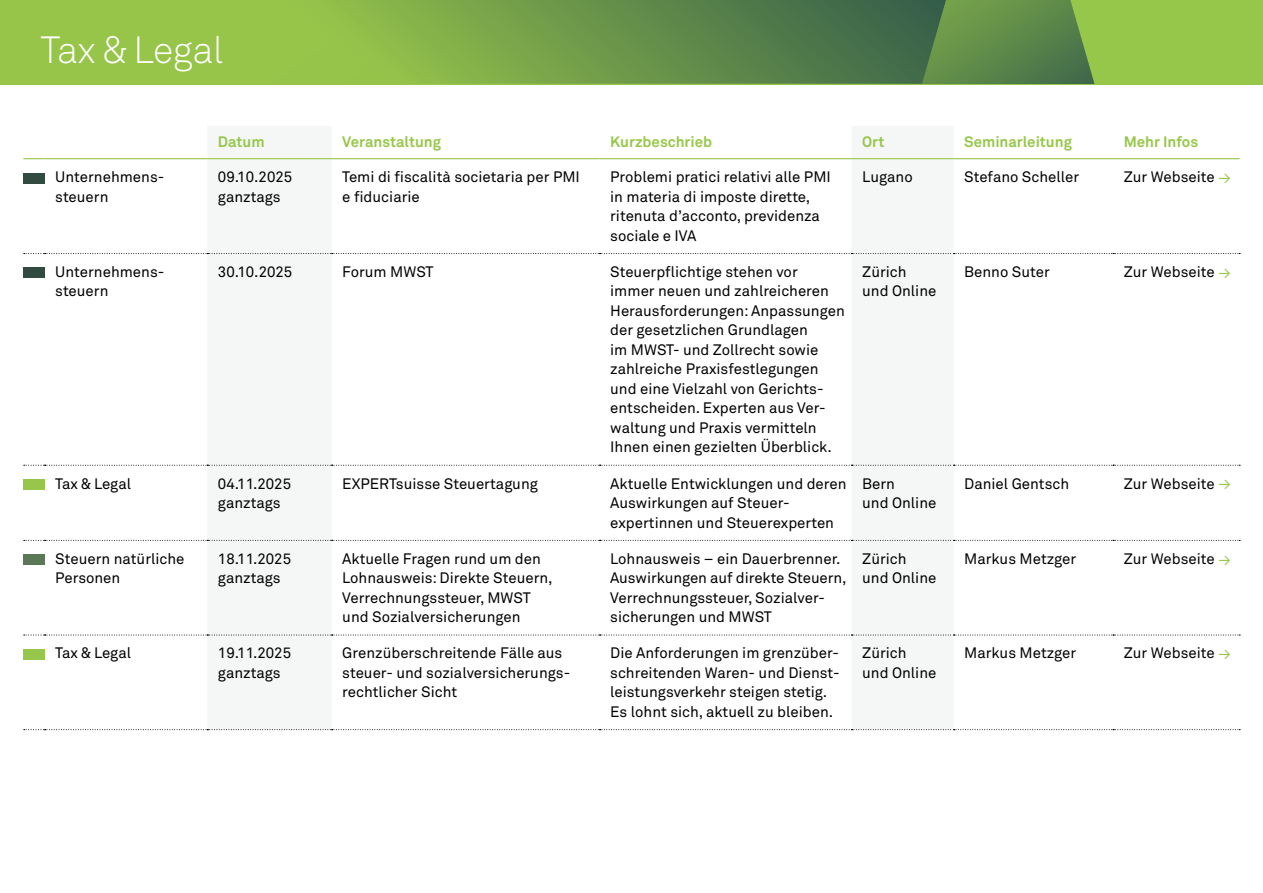
<style>
.page{position:relative;width:1263px;height:893px;background:#fff}
.page>*{position:absolute;margin:0;border:0;box-sizing:border-box;transform-origin:0 0}
.t1{font:37.5px "Akkurat Light Pro";letter-spacing:-.01em;color:#fff}
.t2{font:15px/19.5px "Akkurat Pro";color:#000}
.t3{font:700 15px "Akkurat Pro";color:#97c74a}
.s1{color:#97c74a}
</style>
<div class="page">
<div style="left:0;top:0;width:1263px;height:84px;background:#97c74a"></div>
<svg style="left:338px;top:0;width:756px;height:84px;background:#66914a"></svg>
<svg style="left:207px;top:159px;width:747px;height:476px"></svg>
<svg style="left:24px;top:253px;width:1216px;height:1px"></svg>
<svg style="left:24px;top:540px;width:1216px;height:1px"></svg>
<svg style="left:24px;top:635px;width:1216px;height:1px"></svg>
<svg style="left:24px;top:729px;width:1216px;height:1px"></svg>
<svg style="left:24px;top:465px;width:1216px;height:1px"></svg>
<hr style="left:1113px;top:158px;width:126px;height:1px;background:#97c74a">
<svg style="left:23px;top:158px;width:22px;height:1px"></svg>
<hr style="left:45px;top:158px;width:162px;height:1px;background:#97c74a">
<hr style="left:207px;top:158px;width:125px;height:1px;background:#97c74a">
<hr style="left:600px;top:158px;width:251px;height:1px;background:#97c74a">
<hr style="left:851px;top:158px;width:103px;height:1px;background:#97c74a">
<hr style="left:954px;top:158px;width:159px;height:1px;background:#97c74a">
<hr style="left:332px;top:158px;width:268px;height:1px;background:#97c74a">
<div style="left:23px;top:173px;width:22px;height:10px;background:#324b41"></div>
<div style="left:23px;top:267px;width:22px;height:11px;background:#324b41"></div>
<div style="left:23px;top:479px;width:22px;height:11px;background:#97c74a"></div>
<div style="left:23px;top:554px;width:22px;height:11px;background:#5a7855"></div>
<div style="left:23px;top:649px;width:22px;height:10px;background:#97c74a"></div>
<h1 class="t1" style="left:41px;top:28px;width:185px">Tax &amp; Legal</h1>
<p class="t3" style="left:218px;top:132px;width:48px">Datum</p>
<p class="t3" style="left:342px;top:132px;width:100px">Veranstaltung</p>
<p class="t3" style="left:610px;top:132px;width:103px">Kurzbeschrieb</p>
<p class="t3" style="left:862px;top:132px;width:24px">Ort</p>
<p class="t3" style="left:964px;top:132px;width:109px">Seminarleitung</p>
<p class="t3" style="left:1124px;top:132px;width:76px">Mehr Infos</p>
<p class="t2" style="left:55px;top:168px;width:111px">Unternehmens&shy;steuern</p>
<p class="t2" style="left:218px;top:168px;width:76px">09.10.2025 ganztags</p>
<p class="t2" style="left:342px;top:168px;width:239px">Temi di fiscalità societaria per PMI e fiduciarie</p>
<p class="t2" style="left:610px;top:168px;width:222px">Problemi pratici relativi alle PMI in materia di imposte dirette, ritenuta d’acconto, previdenza sociale e IVA</p>
<p class="t2" style="left:862px;top:168px;width:52px">Lugano</p>
<p class="t2" style="left:964px;top:168px;width:116px">Stefano Scheller</p>
<p class="t2" style="left:1124px;top:168px;width:109px">Zur Webseite <span class="s1">→</span></p>
<p class="t2" style="left:55px;top:262px;width:111px">Unternehmens&shy;steuern</p>
<p class="t2" style="left:218px;top:262px;width:76px">30.10.2025</p>
<p class="t2" style="left:342px;top:262px;width:93px">Forum MWST</p>
<p class="t2" style="left:610px;top:262px;width:236px">Steuerpflichtige stehen vor immer neuen und zahlreicheren<br>Herausforderungen: Anpassungen der gesetzlichen Grundlagen<br>im MWST- und Zollrecht sowie zahlreiche Praxisfestlegungen und eine Vielzahl von Gerichts&shy;entscheiden. Experten aus Ver&shy;waltung und Praxis vermitteln<br>Ihnen einen gezielten Überblick.</p>
<p class="t2" style="left:862px;top:262px;width:76px">Zürich und Online</p>
<p class="t2" style="left:964px;top:262px;width:87px">Benno Suter</p>
<p class="t2" style="left:1124px;top:262px;width:109px">Zur Webseite <span class="s1">→</span></p>
<p class="t2" style="left:55px;top:474px;width:77px">Tax &amp; Legal</p>
<p class="t2" style="left:218px;top:474px;width:75px">04.11.2025 ganztags</p>
<p class="t2" style="left:342px;top:474px;width:197px">EXPERTsuisse Steuertagung</p>
<p class="t2" style="left:610px;top:474px;width:238px">Aktuelle Entwicklungen und deren<br>Auswirkungen auf Steuer&shy;expertinnen und Steuerexperten</p>
<p class="t2" style="left:862px;top:474px;width:76px">Bern<br>und Online</p>
<p class="t2" style="left:964px;top:474px;width:106px">Daniel Gentsch</p>
<p class="t2" style="left:1124px;top:474px;width:109px">Zur Webseite <span class="s1">→</span></p>
<p class="t2" style="left:55px;top:549px;width:131px">Steuern natürliche<br>Personen</p>
<p class="t2" style="left:218px;top:549px;width:75px">18.11.2025 ganztags</p>
<p class="t2" style="left:342px;top:549px;width:212px">Aktuelle Fragen rund um den<br>Lohnausweis: Direkte Steuern,<br>Verrechnungssteuer, MWST und Sozialversicherungen</p>
<p class="t2" style="left:610px;top:549px;width:238px">Lohnausweis – ein Dauerbrenner.<br>Auswirkungen auf direkte Steuern,<br>Verrechnungssteuer, Sozialver&shy;sicherungen und MWST</p>
<p class="t2" style="left:862px;top:549px;width:76px">Zürich und Online</p>
<p class="t2" style="left:964px;top:549px;width:114px">Markus Metzger</p>
<p class="t2" style="left:1124px;top:549px;width:109px">Zur Webseite <span class="s1">→</span></p>
<p class="t2" style="left:55px;top:644px;width:77px">Tax &amp; Legal</p>
<p class="t2" style="left:218px;top:644px;width:75px">19.11.2025 ganztags</p>
<p class="t2" style="left:342px;top:644px;width:229px">Grenzüberschreitende Fälle aus steuer- und sozialversicherungs&shy;rechtlicher Sicht</p>
<p class="t2" style="left:610px;top:644px;width:231px">Die Anforderungen im grenzüber&shy;schreitenden Waren- und Dienst&shy;leistungsverkehr steigen stetig.<br>Es lohnt sich, aktuell zu bleiben.</p>
<p class="t2" style="left:862px;top:644px;width:76px">Zürich und Online</p>
<p class="t2" style="left:964px;top:644px;width:114px">Markus Metzger</p>
<p class="t2" style="left:1124px;top:644px;width:109px">Zur Webseite <span class="s1">→</span></p>
</div>
